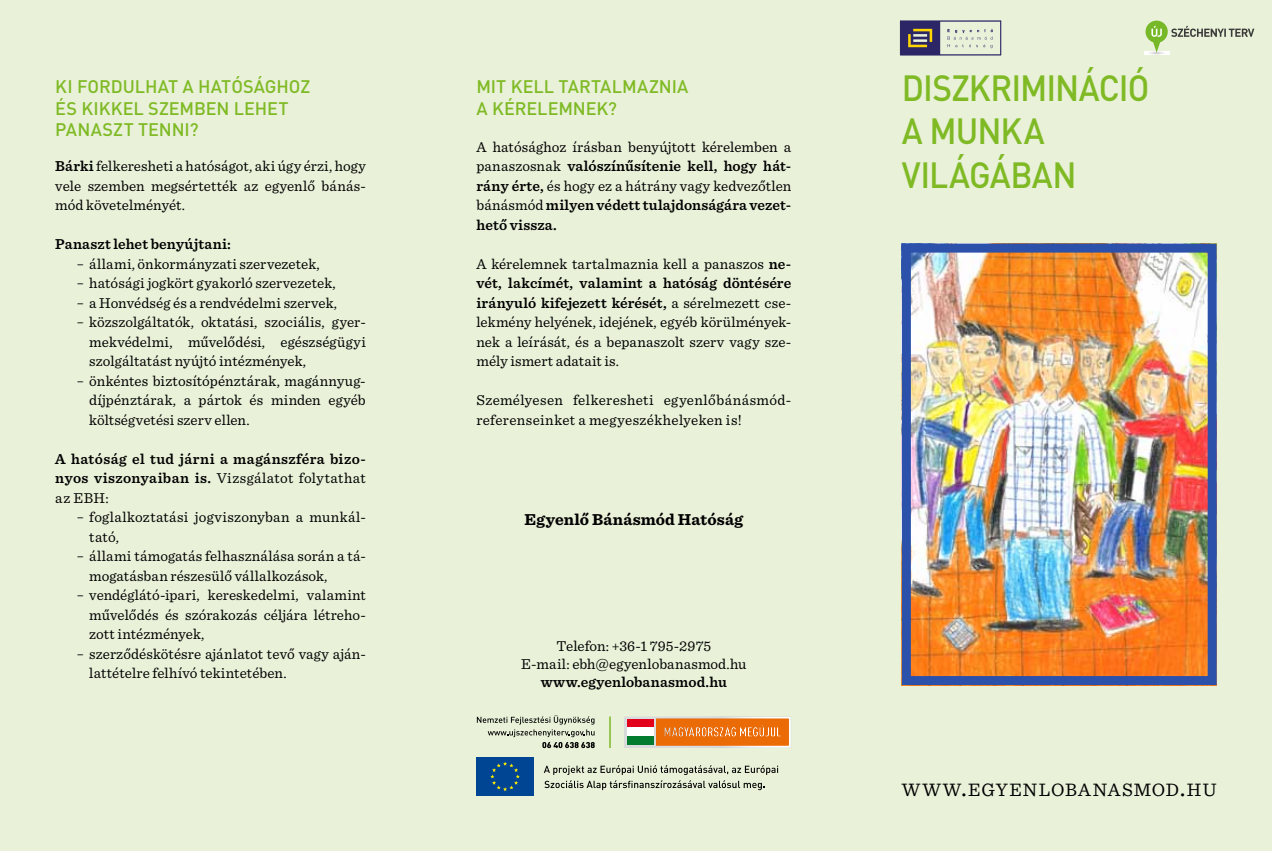
<style>
.page{position:relative;width:1272px;height:851px;background:#fff}
.page>*{position:absolute;margin:0;border:0;box-sizing:border-box;transform-origin:0 0}
.t1{font:500 36px/43.2px "DIN Pro";letter-spacing:-.03em;color:#7fba25;scale:.93 1}
.t2{font:18.9px "Sentinel";letter-spacing:.055em;color:#000}
.t3{font:500 18px/21.6px "DIN Pro";letter-spacing:-.005em;color:#7fba25}
.t4{font:700 16.5px "Sentinel";letter-spacing:.01em;color:#000}
.t5{font:15px/19.5px "Sentinel";letter-spacing:.01em;color:#000;text-align:justify}
.t6{font:600 15px/19.5px "Sentinel";letter-spacing:.02em;color:#000;text-align:justify}
.s1{font-weight:600}
.s2{font-weight:400}
.s3{font-size:27px}
</style>
<div class="page">
<div style="left:0;top:0;width:1271px;height:850px;background:#e9f1d9"></div>
<img style="left:624px;top:716px;width:167px;height:31px">
<div style="left:627px;top:718px;width:26px;height:9px;background:#e3001b"></div>
<div style="left:627px;top:727px;width:26px;height:9px;background:#fff"></div>
<div style="left:627px;top:736px;width:26px;height:9px;background:#037c30"></div>
<svg style="left:656px;top:718px;width:132px;height:27px;background:#eb781f"></svg>
<svg style="left:477px;top:715px;width:117px;height:33px"></svg>
<hr style="left:609px;top:716px;width:1px;height:31px;background:#7db624">
<div style="left:476px;top:757px;width:57px;height:38px;background:#004594"></div>
<svg style="left:490px;top:762px;width:30px;height:28px"></svg>
<svg style="left:544px;top:765px;width:234px;height:9px"></svg>
<svg style="left:544px;top:780px;width:220px;height:10px"></svg>
<hr style="left:1144px;top:51px;width:25px;height:4px;background:#fff">
<hr style="left:1148px;top:51px;width:17px;height:4px;background:#f2f2f3;border-radius:50%">
<svg style="left:1145px;top:21px;width:109px;height:33px"></svg>
<svg style="left:901px;top:22px;width:99px;height:33px"></svg>
<hr style="left:900px;top:21px;width:100px;height:1px;background:#2c2666">
<hr style="left:900px;top:55px;width:100px;height:1px;background:#2c2666">
<hr style="left:900px;top:21px;width:1px;height:34px;background:#2c2666">
<hr style="left:1000px;top:21px;width:1px;height:34px;background:#2c2666">
<img style="left:911px;top:253px;width:295px;height:422px">
<div style="left:901px;top:243px;width:315px;height:442px;border:9px solid #2c51aa"></div>
<p class="t3" style="left:55px;top:75px;width:256px">KI FORDULHAT A HATÓSÁGHOZ<br>ÉS KIKKEL SZEMBEN LEHET<br>PANASZT TENNI?</p>
<p class="t5" style="left:55px;top:155px;width:312px"><span class="s1">Bárki</span> felkeresheti a hatóságot, aki úgy érzi, hogy vele szemben megsértették az egyenlő bánás&shy;mód követelményét.</p>
<p class="t6" style="left:55px;top:233px;width:177px">Panaszt lehet benyújtani:</p>
<p class="t5" style="left:77px;top:253px;width:245px">− állami, önkormányzati szervezetek,</p>
<p class="t5" style="left:77px;top:272px;width:260px">− hatósági jogkört gyakorló szervezetek,</p>
<p class="t5" style="left:77px;top:292px;width:262px">− a Honvédség és a rendvédelmi szervek,</p>
<p class="t5" style="left:77px;top:311px;width:291px">− közszolgáltatók, oktatási, szociális, gyer-</p>
<p class="t5" style="left:89px;top:331px;width:278px">mekvédelmi, művelődési, egészségügyi</p>
<p class="t5" style="left:89px;top:350px;width:218px">szolgáltatást nyújtó intézmények,</p>
<p class="t5" style="left:77px;top:370px;width:291px">− önkéntes biztosítópénztárak, magánnyug-</p>
<p class="t5" style="left:89px;top:389px;width:278px">díjpénztárak, a pártok és minden egyéb</p>
<p class="t5" style="left:89px;top:409px;width:162px">költségvetési szerv ellen.</p>
<p class="t6" style="left:55px;top:448px;width:312px">A hatóság el tud járni a magánszféra bizo&shy;nyos viszonyaiban is. <span class="s2">Vizsgálatot folytathat az EBH:</span></p>
<p class="t5" style="left:77px;top:506px;width:291px">− foglalkoztatási jogviszonyban a munkál-</p>
<p class="t5" style="left:89px;top:526px;width:31px">tató,</p>
<p class="t5" style="left:77px;top:545px;width:291px">− állami támogatás felhasználása során a tá-</p>
<p class="t5" style="left:89px;top:565px;width:240px">mogatásban részesülő vállalkozások,</p>
<p class="t5" style="left:77px;top:584px;width:291px">− vendéglátó-ipari, kereskedelmi, valamint</p>
<p class="t5" style="left:89px;top:604px;width:278px">művelődés és szórakozás céljára létreho-</p>
<p class="t5" style="left:89px;top:623px;width:117px">zott intézmények,</p>
<p class="t5" style="left:77px;top:643px;width:291px">− szerződéskötésre ajánlatot tevő vagy aján-</p>
<p class="t5" style="left:89px;top:662px;width:199px">lattételre felhívó tekintetében.</p>
<p class="t3" style="left:476px;top:75px;width:213px">MIT KELL TARTALMAZNIA<br>A KÉRELEMNEK?</p>
<p class="t5" style="left:476px;top:136px;width:316px">A hatósághoz írásban benyújtott kérelemben a panaszosnak <span class="s1">valószínűsítenie kell, hogy hát&shy;rány érte,</span> és hogy ez a hátrány vagy kedvezőtlen bánásmód <span class="s1">milyen védett tulajdonságára vezet&shy;hető vissza.</span></p>
<p class="t5" style="left:476px;top:253px;width:316px">A kérelemnek tartalmaznia kell a panaszos <span class="s1">ne&shy;vét, lakcímét, valamint a hatóság döntésére irányuló kifejezett kérését,</span> a sérelmezett cse&shy;lekmény helyének, idejének, egyéb körülmények&shy;nek a leírását, és a bepanaszolt szerv vagy sze&shy;mély ismert adatait is.</p>
<p class="t5" style="left:476px;top:389px;width:314px">Személyesen felkeresheti egyenlőbánásmód&shy;referenseinket a megyeszékhelyeken is!</p>
<p class="t4" style="left:524px;top:506px;width:220px">Egyenlő Bánásmód Hatóság</p>
<p class="t5" style="left:521px;top:636px;width:227px;line-height:18px;text-align:center">Telefon: +36-1 795-2975<br>E-mail: ebh@egyenlobanasmod.hu</p>
<p class="t6" style="left:540px;top:671px;width:188px">www.egyenlobanasmod.hu</p>
<h1 class="t1" style="left:901px;top:65px;width:268px">DISZKRIMINÁCIÓ<br>A MUNKA<br>VILÁGÁBAN</h1>
<p class="t2" style="left:901px;top:774px;width:316px">WWW<span class="s3">.</span>EGYENLOBANASMOD<span class="s3">.</span>HU</p>
</div>
